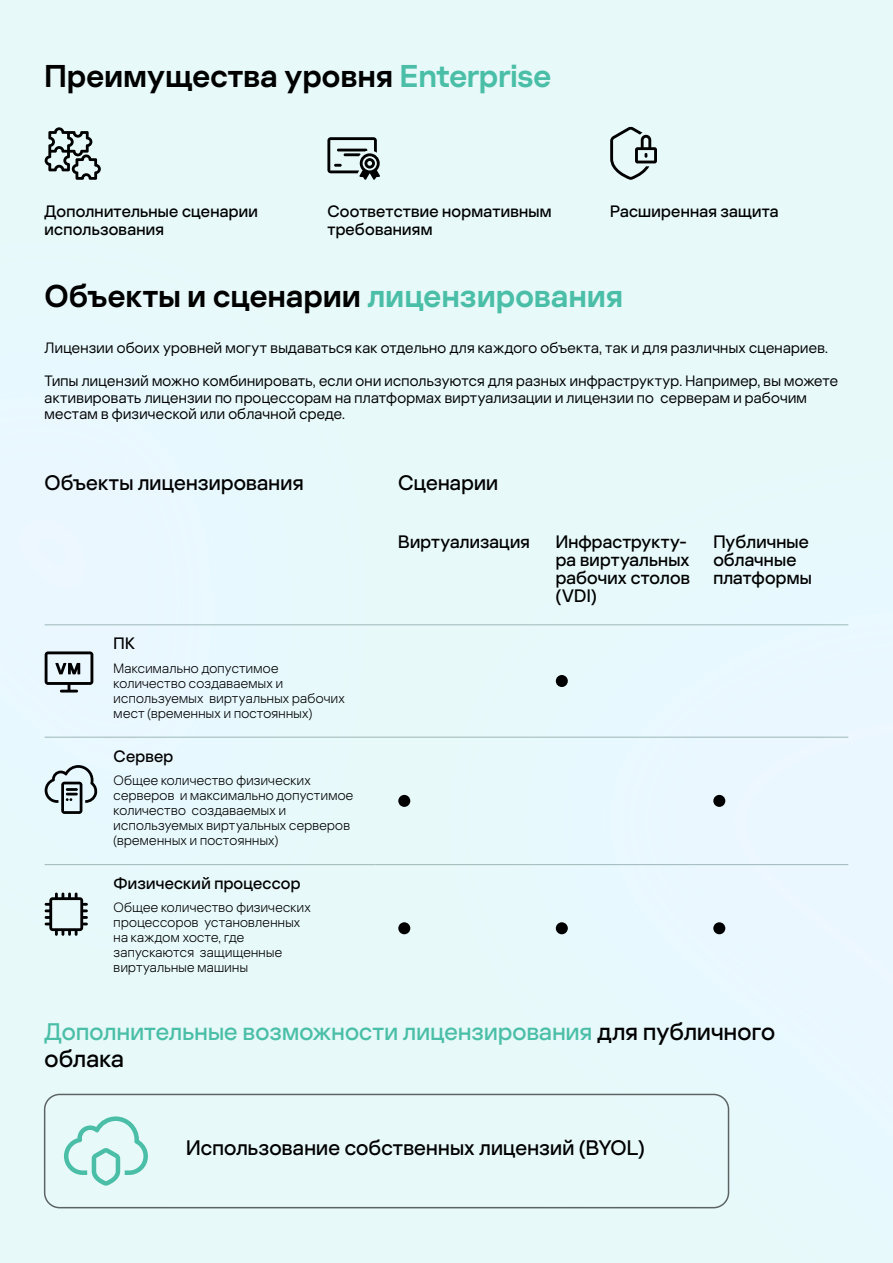
<style>
.page{position:relative;width:893px;height:1263px;background:#e7f9f9}
.page>*{position:absolute;margin:0;border:0;box-sizing:border-box;transform-origin:0 0}
.t1{font:600 31.5px "Kaspersky Sans Display";letter-spacing:.01em;color:#000}
.t2{font:500 24px/27px "Kaspersky Sans Display";letter-spacing:.01em;color:#4abea7}
.t3{font:500 21px "Kaspersky Sans Display";letter-spacing:.01em;color:#000}
.t4{font:500 18px/18px "Kaspersky Sans Display";letter-spacing:.01em;color:#000}
.t5{font:500 16.5px/18px "Kaspersky Sans Display";letter-spacing:.015em;color:#000}
.t6{font:15px/16.5px "Kaspersky Sans Display";letter-spacing:.02em;color:#000}
.t7{font:300 13.5px/15px "Kaspersky Sans Display";letter-spacing:.025em;color:#000}
.s1{color:#4abea7}
.s2{color:#000}
</style>
<div class="page">
<hr style="left:45px;top:624px;width:331px;height:1px;background:#a6bfbf">
<hr style="left:376px;top:624px;width:157px;height:1px;background:#a6bfbf">
<hr style="left:533px;top:624px;width:158px;height:1px;background:#a6bfbf">
<hr style="left:691px;top:624px;width:157px;height:1px;background:#a6bfbf">
<hr style="left:45px;top:737px;width:331px;height:1px;background:#a6bfbf">
<hr style="left:376px;top:737px;width:157px;height:1px;background:#a6bfbf">
<hr style="left:533px;top:737px;width:158px;height:1px;background:#a6bfbf">
<hr style="left:691px;top:737px;width:157px;height:1px;background:#a6bfbf">
<hr style="left:45px;top:864px;width:331px;height:1px;background:#a6bfbf">
<hr style="left:376px;top:864px;width:157px;height:1px;background:#a6bfbf">
<hr style="left:533px;top:864px;width:158px;height:1px;background:#a6bfbf">
<hr style="left:691px;top:864px;width:157px;height:1px;background:#a6bfbf">
<div style="left:556px;top:675px;width:12px;height:12px;background:#000;border-radius:50%"></div>
<div style="left:398px;top:795px;width:12px;height:12px;background:#000;border-radius:50%"></div>
<div style="left:713px;top:795px;width:12px;height:12px;background:#000;border-radius:50%"></div>
<div style="left:398px;top:922px;width:12px;height:12px;background:#000;border-radius:50%"></div>
<div style="left:556px;top:922px;width:12px;height:12px;background:#000;border-radius:50%"></div>
<div style="left:713px;top:922px;width:12px;height:12px;background:#000;border-radius:50%"></div>
<svg style="left:45px;top:651px;width:48px;height:41px;background:#9ea6ac"></svg>
<svg style="left:45px;top:765px;width:53px;height:49px;background:#adbabe"></svg>
<svg style="left:45px;top:892px;width:43px;height:44px;background:#a5b2b3"></svg>
<svg style="left:327px;top:137px;width:53px;height:43px;background:#94a0a0"></svg>
<svg style="left:610px;top:127px;width:47px;height:53px;background:#b2c0c0"></svg>
<svg style="left:45px;top:127px;width:56px;height:53px;background:#a2afaf"></svg>
<div style="left:0;top:1006px;width:832px;height:257px;background:#e7f9f9"></div>
<div style="left:44px;top:1094px;width:685px;height:114px;border:2px solid #000;border-radius:15px"></div>
<svg style="left:64px;top:1116px;width:84px;height:70px"></svg>
<h1 class="t1" style="left:45px;top:52px;width:508px">Преимущества уровня <span class="s1">Enterprise</span></h1>
<p class="t5" style="left:45px;top:201px;width:215px">Дополнительные сценарии использования</p>
<p class="t5" style="left:327px;top:201px;width:226px">Соответствие нормативным</p>
<p class="t5" style="left:610px;top:201px;width:170px">Расширенная защита</p>
<p class="t5" style="left:327px;top:219px;width:106px">требованиям</p>
<h1 class="t1" style="left:45px;top:273px;width:580px">Объекты и сценарии <span class="s1">лицензирования</span></h1>
<p class="t6" style="left:45px;top:338px;width:785px">Лицензии обоих уровней могут выдаваться как отдельно для каждого объекта, так и для различных сценариев.</p>
<p class="t6" style="left:45px;top:372px;width:795px">Типы лицензий можно комбинировать, если они используются для разных инфраструктур. Например, вы можете активировать лицензии по процессорам на платформах виртуализации и лицензии по серверам и рабочим местам в физической или облачной среде.</p>
<h3 class="t3" style="left:45px;top:467px;width:260px">Объекты лицензирования</h3>
<h3 class="t3" style="left:398px;top:467px;width:101px">Сценарии</h3>
<p class="t5" style="left:114px;top:633px;width:23px">ПК</p>
<p class="t7" style="left:114px;top:660px;width:233px">Максимально допустимое количество создаваемых и используемых виртуальных рабочих мест (временных и постоянных)</p>
<p class="t5" style="left:114px;top:746px;width:61px">Сервер</p>
<p class="t7" style="left:114px;top:772px;width:241px">Общее количество физических серверов и максимально допустимое количество создаваемых и используемых виртуальных серверов (временных и постоянных)</p>
<p class="t5" style="left:114px;top:873px;width:188px">Физический процессор</p>
<p class="t7" style="left:114px;top:899px;width:199px">Общее количество физических процессоров установленных на каждом хосте, где запускаются защищенные виртуальные машины</p>
<h3 class="t4" style="left:398px;top:532px;width:133px">Виртуализация</h3>
<h3 class="t4" style="left:556px;top:532px;width:136px">Инфраструкту&shy;ра виртуальных рабочих столов (VDI)</h3>
<h3 class="t4" style="left:713px;top:532px;width:100px">Публичные облачные платформы</h3>
<h2 class="t2" style="left:45px;top:1016px;width:732px">Дополнительные возможности лицензирования <span class="s2">для публичного облака</span></h2>
<h3 class="t3" style="left:186px;top:1133px;width:460px">Использование собственных лицензий (BYOL)</h3>
</div>
